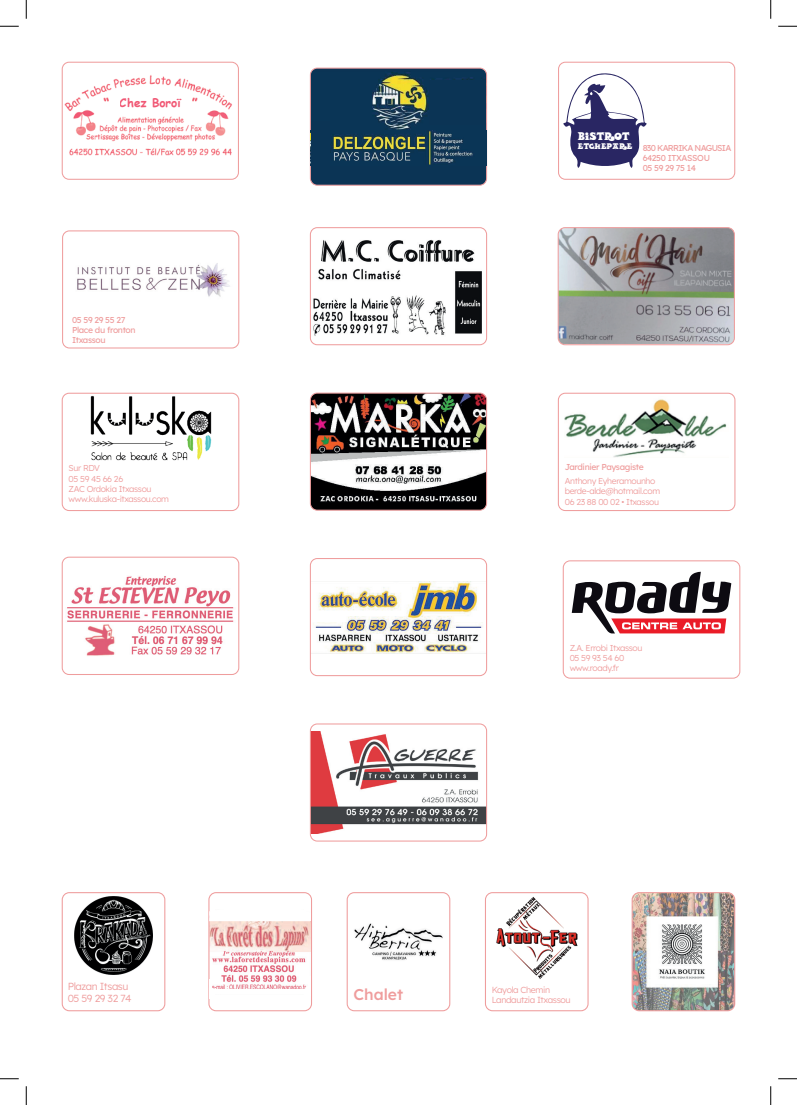
<style>
.page{position:relative;width:797px;height:1105px;background:#fff}
.page>*{position:absolute;margin:0;border:0;box-sizing:border-box;transform-origin:0 0}
.t1{font:500 15.62px "Lexend";color:#ef9d9d}
.t2{font:700 11.75px "Comic Sans MS";color:#ec2147}
.t3{font:300 10.25px/12.4px "Lexend";letter-spacing:-.04em;color:#ef9d9d}
.t4{font:9.88px "VASCA";color:#fff}
.t5{font:300 8.88px/10.6px "Lexend";letter-spacing:-.04em;color:#ef9d9d}
.t6{font:300 8.62px/10.2px "Lexend";letter-spacing:-.04em;color:#ef9d9d}
.t7{font:8.62px/10.2px "Lexend";letter-spacing:-.04em;color:#ef9d9d}
.t8{font:7.38px "VASCA";color:#fff}
</style>
<div class="page">
<div style="left:310px;top:68px;width:176px;height:117px;background:#0b3455;border-radius:7px"></div>
<img style="left:330px;top:72px;width:143px;height:93px">
<div style="left:310px;top:68px;width:177px;height:118px;border:1px solid #ef9d9d;border-radius:7px"></div>
<img style="left:310px;top:393px;width:176px;height:116px">
<div style="left:310px;top:393px;width:177px;height:118px;border:1px solid #ef9d9d;border-radius:7px"></div>
<img style="left:313px;top:581px;width:170px;height:72px">
<div style="left:310px;top:558px;width:177px;height:118px;border:1px solid #ef9d9d;border-radius:7px"></div>
<img style="left:75px;top:896px;width:77px;height:78px">
<div style="left:62px;top:892px;width:103px;height:119px;border:1px solid #ef9d9d;border-radius:7px"></div>
<img style="left:210px;top:921px;width:100px;height:68px">
<div style="left:208px;top:892px;width:104px;height:119px;border:1px solid #ef9d9d;border-radius:7px"></div>
<img style="left:354px;top:923px;width:89px;height:37px">
<div style="left:346px;top:892px;width:104px;height:119px;border:1px solid #ef9d9d;border-radius:7px"></div>
<img style="left:496px;top:896px;width:82px;height:83px">
<div style="left:485px;top:892px;width:103px;height:119px;border:1px solid #ef9d9d;border-radius:7px"></div>
<img style="left:633px;top:893px;width:101px;height:118px">
<div style="left:631px;top:892px;width:104px;height:119px;border:1px solid #ef9d9d;border-radius:7px"></div>
<img style="left:64px;top:231px;width:174px;height:66px">
<div style="left:62px;top:230px;width:177px;height:118px;border:1px solid #ef9d9d;border-radius:7px"></div>
<img style="left:64px;top:75px;width:168px;height:81px">
<div style="left:62px;top:62px;width:177px;height:118px;border:1px solid #ef9d9d;border-radius:7px"></div>
<img style="left:313px;top:240px;width:169px;height:96px">
<div style="left:310px;top:227px;width:177px;height:118px;border:1px solid #ef9d9d;border-radius:7px"></div>
<img style="left:559px;top:229px;width:175px;height:115px">
<div style="left:557px;top:227px;width:178px;height:118px;border:1px solid #ef9d9d;border-radius:7px"></div>
<img style="left:565px;top:399px;width:162px;height:58px">
<div style="left:558px;top:393px;width:177px;height:118px;border:1px solid #ef9d9d;border-radius:7px"></div>
<svg style="left:571px;top:572px;width:160px;height:61px"></svg>
<div style="left:562px;top:560px;width:178px;height:119px;border:1px solid #ef9d9d;border-radius:7px"></div>
<img style="left:67px;top:576px;width:167px;height:80px">
<div style="left:62px;top:557px;width:177px;height:118px;border:1px solid #ef9d9d;border-radius:7px"></div>
<img style="left:90px;top:396px;width:121px;height:64px">
<div style="left:62px;top:393px;width:177px;height:118px;border:1px solid #ef9d9d;border-radius:7px"></div>
<div style="left:558px;top:62px;width:177px;height:118px;border:1px solid #ef9d9d;border-radius:7px"></div>
<svg style="left:563px;top:73px;width:83px;height:95px"></svg>
<img style="left:312px;top:731px;width:173px;height:102px">
<div style="left:310px;top:723px;width:177px;height:118px;border:1px solid #ef9d9d;border-radius:7px"></div>
<div style="left:429px;top:80px;width:57px;height:44px;background:#0b3455"></div>
<div style="left:311px;top:121px;width:19px;height:47px;background:#0b3455"></div>
<hr style="left:209px;top:979px;width:3px;height:19px;background:#fff">
<svg style="left:304px;top:976px;width:7px;height:19px"></svg>
<svg style="left:209px;top:900px;width:102px;height:21px"></svg>
<div style="left:112px;top:95px;width:75px;height:19px;background:#fff"></div>
<svg style="left:0;top:25px;width:19px;height:2px"></svg>
<svg style="left:778px;top:25px;width:19px;height:2px"></svg>
<svg style="left:0;top:1078px;width:19px;height:1px"></svg>
<svg style="left:778px;top:1078px;width:19px;height:1px"></svg>
<svg style="left:25px;top:0;width:2px;height:19px"></svg>
<svg style="left:25px;top:1086px;width:2px;height:19px"></svg>
<svg style="left:770px;top:0;width:1px;height:19px"></svg>
<svg style="left:770px;top:1086px;width:1px;height:19px"></svg>
<h2 class="t2" style="left:120px;top:94px;width:62px">Chez Boroï</h2>
<p class="t7" style="left:72px;top:314px;width:65px">05 59 29 55 27<br>Place du fronton<br>Itxassou</p>
<p class="t6" style="left:69px;top:463px;width:102px">Sur RDV<br>05 59 45 66 26<br>ZAC Ordokia Itxassou www.kuluska-itxassou.com</p>
<p class="t4" style="left:577px;top:131px;width:53px">BISTROT</p>
<p class="t8" style="left:577px;top:142px;width:56px">ETCHEPARE</p>
<p class="t7" style="left:642px;top:142px;width:90px">830 KARRIKA NAGUSIA<br>64250 ITXASSOU<br>05 59 29 75 14</p>
<p class="t7" style="left:565px;top:461px;width:81px">Jardinier Paysagiste</p>
<p class="t6" style="left:565px;top:475px;width:97px">Anthony Eyheramounho berde-alde@hotmail.com<br>06 23 88 00 02 • Itxassou</p>
<p class="t6" style="left:569px;top:642px;width:74px">Z.A. Errobi Itxassou<br>05 59 93 54 60 www.roady.fr</p>
<p class="t3" style="left:68px;top:979px;width:65px">Plazan Itsasu<br>05 59 29 32 74</p>
<p class="t5" style="left:492px;top:984px;width:80px">Kayola Chemin<br>Landautzia Itxassou</p>
<h1 class="t1" style="left:353px;top:982px;width:51px">Chalet</h1>
</div>
